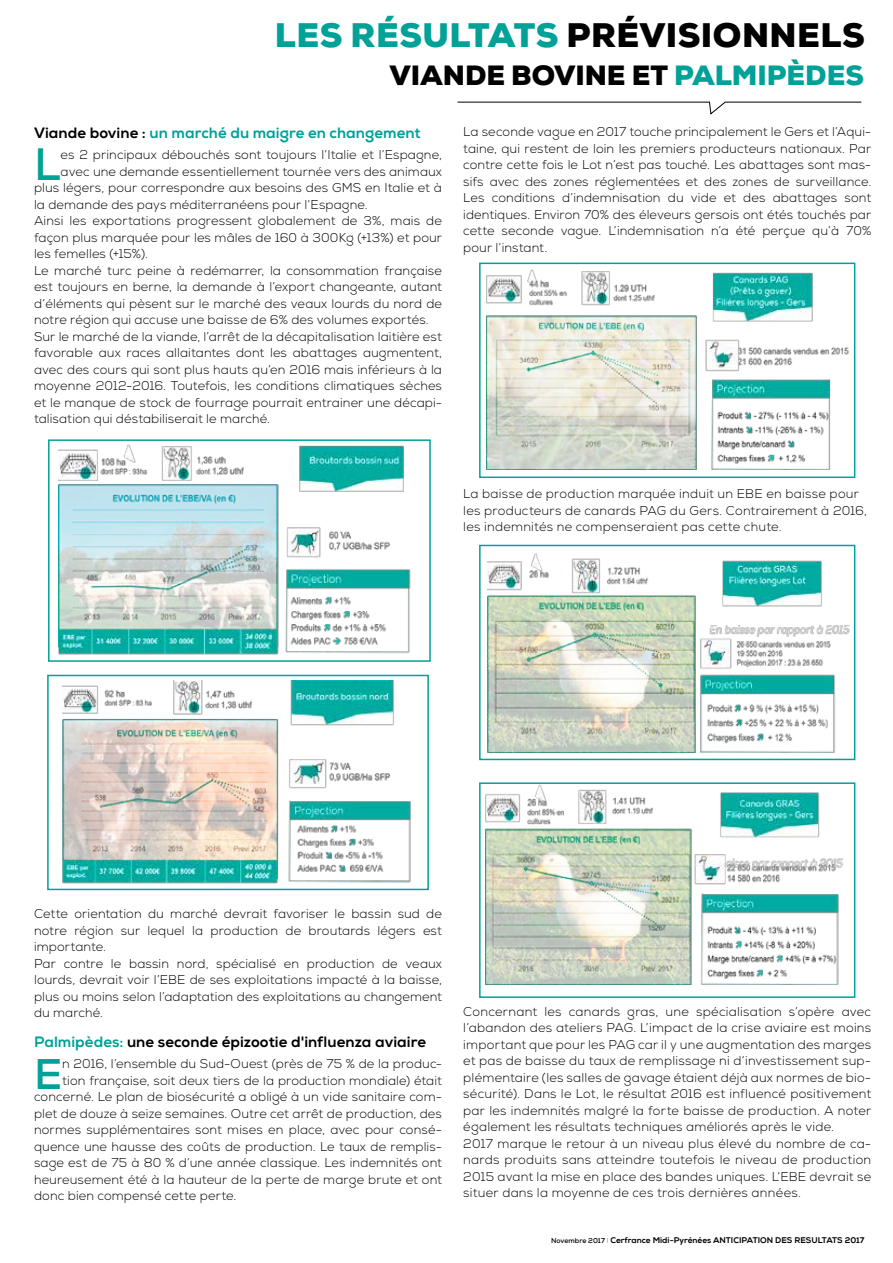
<style>
.page{position:relative;width:893px;height:1263px;background:#fff}
.page>*{position:absolute;margin:0;border:0;box-sizing:border-box;transform-origin:0 0}
.t1{font:700 45.3px "Nexa";color:#00a197}
.t2{font:700 42.75px "Nexa";color:#00a197}
.t3{font:900 33px "Nexa";letter-spacing:.015em;color:#000}
.t4{font:900 27px "Nexa";color:#000}
.t5{font:15px "Nexa X Bold";letter-spacing:.005em;color:#000}
.t6{font:15px "Nexa X Bold";letter-spacing:.005em;color:#00a197}
.t7{font:300 12.75px/16.5px "Nexa";letter-spacing:.01em;color:#000}
.t8{font:8.25px "Nexa X Bold";color:#000}
.s1{color:#00a197}
.s2{color:#000}
.s3{font-family:"Nexa";font-weight:700;font-size:7.05px}
.s4{font-family:"Nexa";font-weight:100;font-size:7.05px}
.s5{font-style:inherit}
</style>
<div class="page">
<img style="left:488px;top:553px;width:362px;height:200px">
<div style="left:479px;top:545px;width:376px;height:215px;border:2px solid #00a197"></div>
<img style="left:58px;top:444px;width:353px;height:211px">
<div style="left:48px;top:439px;width:383px;height:223px;border:2px solid #00a197"></div>
<img style="left:62px;top:680px;width:349px;height:204px">
<div style="left:47px;top:675px;width:382px;height:215px;border:2px solid #00a197"></div>
<svg style="left:457px;top:101px;width:405px;height:14px"></svg>
<img style="left:487px;top:270px;width:362px;height:200px">
<div style="left:479px;top:263px;width:376px;height:215px;border:2px solid #00a197"></div>
<img style="left:486px;top:785px;width:357px;height:200px">
<div style="left:479px;top:782px;width:376px;height:216px;border:2px solid #00a197"></div>
<h3 class="t3" style="left:275px;top:14px;width:591px"><span class="s1">LES RÉSULTATS</span> PRÉVISIONNELS</h3>
<h3 class="t4" style="left:390px;top:57px;width:475px">VIANDE BOVINE ET <span class="s1">PALMIPÈDES</span></h3>
<p class="t6" style="left:34px;top:124px;width:388px"><span class="s2">Viande bovine :</span> un marché du maigre en changement</p>
<h1 class="t1" style="left:34px;top:135px;width:28px">L</h1>
<p class="t7" style="left:61px;top:147px;width:383px">es 2 principaux débouchés sont toujours l’Italie et l’Espagne,</p>
<p class="t7" style="left:61px;top:163px;width:383px">avec une demande essentiellement tournée vers des animaux</p>
<p class="t7" style="left:34px;top:180px;width:409px">plus légers, pour correspondre aux besoins des GMS en Italie et à</p>
<p class="t7" style="left:34px;top:196px;width:335px">la demande des pays méditerranéens pour l’Espagne.</p>
<p class="t7" style="left:34px;top:213px;width:409px">Ainsi les exportations progressent globalement de 3%, mais de</p>
<p class="t7" style="left:34px;top:229px;width:409px">façon plus marquée pour les mâles de 160 à 300Kg (+13%) et pour</p>
<p class="t7" style="left:34px;top:246px;width:115px">les femelles (+15%).</p>
<p class="t7" style="left:34px;top:262px;width:409px">Le marché turc peine à redémarrer, la consommation française</p>
<p class="t7" style="left:34px;top:279px;width:409px">est toujours en berne, la demande à l’export changeante, autant</p>
<p class="t7" style="left:34px;top:295px;width:409px">d’éléments qui pèsent sur le marché des veaux lourds du nord de</p>
<p class="t7" style="left:34px;top:312px;width:396px">notre région qui accuse une baisse de 6% des volumes exportés.</p>
<p class="t7" style="left:34px;top:328px;width:409px">Sur le marché de la viande, l’arrêt de la décapitalisation laitière est</p>
<p class="t7" style="left:34px;top:345px;width:409px">favorable aux races allaitantes dont les abattages augmentent,</p>
<p class="t7" style="left:34px;top:361px;width:409px">avec des cours qui sont plus hauts qu’en 2016 mais inférieurs à la</p>
<p class="t7" style="left:34px;top:378px;width:409px">moyenne 2012-2016. Toutefois, les conditions climatiques sèches</p>
<p class="t7" style="left:34px;top:394px;width:409px">et le manque de stock de fourrage pourrait entrainer une décapi-</p>
<p class="t7" style="left:34px;top:411px;width:238px">talisation qui déstabiliserait le marché.</p>
<p class="t7" style="left:463px;top:124px;width:409px;text-align:justify">La seconde vague en 2017 touche principalement le Gers et l’Aqui&shy;taine, qui restent de loin les premiers producteurs nationaux. Par contre cette fois le Lot n’est pas touché. Les abattages sont mas&shy;sifs avec des zones réglementées et des zones de surveillance.<br>Les conditions d’indemnisation du vide et des abattages sont identiques. Environ 70% des éleveurs gersois ont étés touchés par cette seconde vague. L’indemnisation n’a été perçue qu’à 70% pour l’instant.</p>
<p class="t7" style="left:463px;top:486px;width:405px">La baisse de production marquée induit un EBE en baisse pour les producteurs de canards PAG du Gers. Contrairement à 2016, les indemnités ne compenseraient pas cette chute.</p>
<p class="t7" style="left:34px;top:906px;width:410px">Cette orientation du marché devrait favoriser le bassin sud de notre région sur lequel la production de broutards légers est importante.<br>Par contre le bassin nord, spécialisé en production de veaux lourds, devrait voir l’EBE de ses exploitations impacté à la baisse, plus ou moins selon l’adaptation des exploitations au changement du marché.</p>
<p class="t5" style="left:34px;top:1033px;width:394px"><span class="s1">Palmipèdes:</span> une seconde épizootie d'influenza aviaire</p>
<h2 class="t2" style="left:34px;top:1047px;width:30px">E</h2>
<p class="t7" style="left:62px;top:1056px;width:381px">n 2016, l’ensemble du Sud-Ouest (près de 75 % de la produc-</p>
<p class="t7" style="left:62px;top:1072px;width:381px">tion française, soit deux tiers de la production mondiale) était</p>
<p class="t7" style="left:34px;top:1089px;width:409px">concerné. Le plan de biosécurité a obligé à un vide sanitaire com-</p>
<p class="t7" style="left:34px;top:1105px;width:409px">plet de douze à seize semaines. Outre cet arrêt de production, des</p>
<p class="t7" style="left:34px;top:1122px;width:409px">normes supplémentaires sont mises en place, avec pour consé-</p>
<p class="t7" style="left:34px;top:1138px;width:409px">quence une hausse des coûts de production. Le taux de remplis-</p>
<p class="t7" style="left:34px;top:1155px;width:409px">sage est de 75 à 80 % d’une année classique. Les indemnités ont</p>
<p class="t7" style="left:34px;top:1171px;width:409px">heureusement été à la hauteur de la perte de marge brute et ont</p>
<p class="t7" style="left:34px;top:1188px;width:204px">donc bien compensé cette perte.</p>
<p class="t7" style="left:463px;top:1003px;width:409px">Concernant les canards gras, une spécialisation s’opère avec l’abandon des ateliers PAG. L’impact de la crise aviaire est moins important que pour les PAG car il y une augmentation des marges et pas de baisse du taux de remplissage ni d’investissement sup&shy;plémentaire (les salles de gavage étaient déjà aux normes de bio&shy;sécurité). Dans le Lot, le résultat 2016 est influencé positivement par les indemnités malgré la forte baisse de production. A noter également les résultats techniques améliorés après le vide.<br>2017 marque le retour à un niveau plus élevé du nombre de ca&shy;nards produits sans atteindre toutefois le niveau de production 2015 avant la mise en place des bandes uniques. L’EBE devrait se situer dans la moyenne de ces trois dernières années.</p>
<p class="t8" style="left:551px;top:1235px;width:315px"><span class="s3">Novembre 2017</span> <span class="s4">I</span> <span class="s5">Cerfrance Midi-Pyrénées</span> ANTICIPATION DES RESULTATS 2017</p>
</div>
